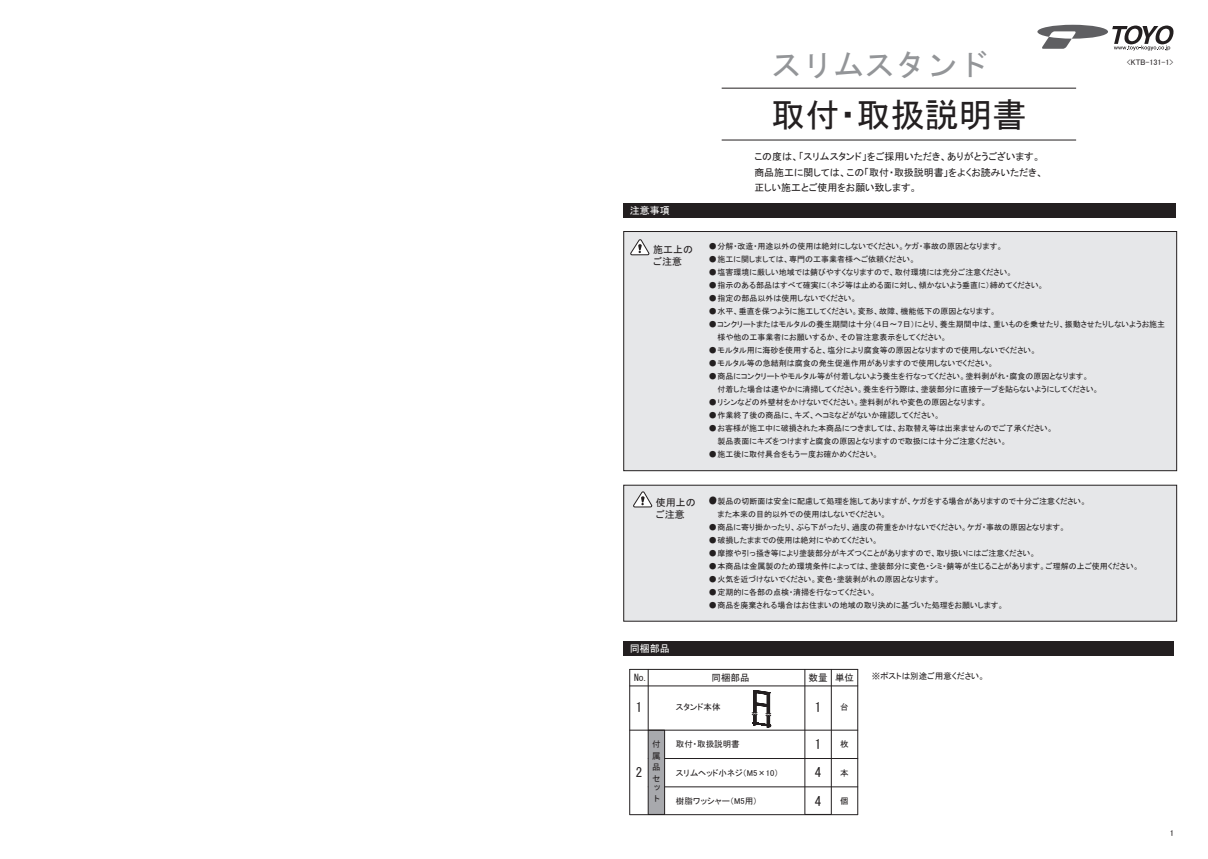
<style>
.page{position:relative;width:1208px;height:859px;background:#fff}
.page>*{position:absolute;margin:0;border:0;box-sizing:border-box;transform-origin:0 0}
.t1{font:34px "MS P Gothic";color:#231f20}
.t2{font:31px "MS Gothic";color:#939598}
.t3{font:13px "MS Gothic";color:#231f20}
.t4{font:10px/12px "MS P Gothic";color:#231f20}
.t5{font:10px "MS P Gothic";color:#fff}
.t6{font:9.9px/15.6px "MS P Gothic";color:#231f20}
.t7{font:9.5px "MS Gothic";color:#231f20}
.t8{font:8.5px/11.3px "MS P Gothic";color:#231f20;text-align:justify}
.t9{font:8px/13px "MS P Gothic";color:#231f20}
.s1{font-size:8.5px}
</style>
<div class="page">
<svg style="left:1037px;top:25px;width:137px;height:25px"></svg>
<hr style="left:721px;top:88px;width:355px;height:1px;background:#231f20">
<hr style="left:721px;top:140px;width:355px;height:1px;background:#231f20">
<div style="left:623px;top:203px;width:553px;height:14px;background:#231f20"></div>
<div style="left:623px;top:231px;width:554px;height:240px;background:#e6e7e9;border:1px solid #231f20"></div>
<svg style="left:630px;top:239px;width:19px;height:16px"></svg>
<div style="left:623px;top:485px;width:554px;height:137px;background:#e6e7e9"></div>
<svg style="left:633px;top:491px;width:19px;height:17px"></svg>
<hr style="left:648px;top:758px;width:209px;height:1px;background:#231f20">
<hr style="left:648px;top:787px;width:209px;height:1px;background:#231f20">
<div style="left:648px;top:730px;width:16px;height:84px;background:#a8a9ad"></div>
<div style="left:648px;top:730px;width:17px;height:85px;border:1px solid #231f20"></div>
<div style="left:623px;top:641px;width:550px;height:14px;background:#231f20"></div>
<hr style="left:630px;top:669px;width:227px;height:1px;background:#231f20">
<hr style="left:630px;top:814px;width:227px;height:1px;background:#231f20">
<hr style="left:630px;top:686px;width:227px;height:1px;background:#231f20">
<hr style="left:630px;top:730px;width:227px;height:1px;background:#231f20">
<hr style="left:629px;top:669px;width:1px;height:145px;background:#231f20">
<hr style="left:648px;top:669px;width:1px;height:61px;background:#231f20">
<hr style="left:857px;top:669px;width:1px;height:145px;background:#231f20">
<svg style="left:752px;top:690px;width:19px;height:38px"></svg>
<h2 class="t2" style="left:771px;top:49px;width:218px">スリムスタンド</h2>
<p class="t9" style="left:1127px;top:56px;width:48px">&lt;KTB-131-1&gt;</p>
<h1 class="t1" style="left:771px;top:98px;width:257px">取付・取扱説明書</h1>
<p class="t6" style="left:754px;top:149px;width:290px">この度は、「スリムスタンド」をご採用いただき、ありがとうございます。商品施工に関しては、この「取付・取扱説明書」をよくお読みいただき、正しい施工とご使用をお願い致します。</p>
<p class="t5" style="left:629px;top:205px;width:41px">注意事項</p>
<p class="t4" style="left:653px;top:244px;width:41px">施工上のご注意</p>
<p class="t9" style="left:709px;top:240px;width:295px">●分解・改造・用途以外の使用は絶対にしないでください。ケガ・事故の原因となります。</p>
<p class="t9" style="left:709px;top:253px;width:208px">●施工に関しましては、専門の工事業者様へご依頼ください。</p>
<p class="t9" style="left:709px;top:266px;width:305px">●塩害環境に厳しい地域では錆びやすくなりますので、取付環境には充分ご注意ください。</p>
<p class="t9" style="left:709px;top:279px;width:337px">●指示のある部品はすべて確実に（ネジ等は止める面に対し、傾かないよう垂直に）締めてください。</p>
<p class="t9" style="left:709px;top:292px;width:150px">●指定の部品以外は使用しないでください。</p>
<p class="t9" style="left:709px;top:305px;width:289px">●水平、垂直を保つように施工してください。変形、故障、機能低下の原因となります。</p>
<p class="t9" style="left:717px;top:318px;width:449px;text-indent:-9px">●コンクリートまたはモルタルの養生期間は十分（４日～７日）にとり、養生期間中は、重いものを乗せたり、振動させたりしないようお施主様や他の工事業者にお願いするか、その旨注意表示をしてください。</p>
<p class="t9" style="left:709px;top:344px;width:329px">●モルタル用に海砂を使用すると、塩分により腐食等の原因となりますので使用しないでください。</p>
<p class="t9" style="left:709px;top:357px;width:286px">●モルタル等の急結剤は腐食の発生促進作用がありますので使用しないでください。</p>
<p class="t9" style="left:717px;top:370px;width:383px;text-indent:-9px">●商品にコンクリートやモルタル等が付着しないよう養生を行なってください。塗料剥がれ・腐食の原因となります。<br>付着した場合は速やかに清掃してください。養生を行う際は、塗装部分に直接テープを貼らないようにしてください。</p>
<p class="t9" style="left:709px;top:396px;width:280px">●リシンなどの外壁材をかけないでください。塗料剥がれや変色の原因となります。</p>
<p class="t9" style="left:709px;top:409px;width:233px">●作業終了後の商品に、キズ、ヘコミなどがないか確認してください。</p>
<p class="t9" style="left:717px;top:422px;width:337px;text-indent:-9px">●お客様が施工中に破損された本商品につきましては、お取替え等は出来ませんのでご了承ください。製品表面にキズをつけますと腐食の原因となりますので取扱には十分ご注意ください。</p>
<p class="t9" style="left:709px;top:448px;width:171px">●施工後に取付具合をもう一度お確かめください。</p>
<p class="t4" style="left:656px;top:496px;width:41px">使用上のご注意</p>
<p class="t8" style="left:709px;top:495px;width:10px">●</p>
<p class="t9" style="left:709px;top:495px;width:379px">●製品の切断面は安全に配慮して処理を施してありますが、ケガをする場合がありますので十分ご注意ください。</p>
<p class="t9" style="left:709px;top:521px;width:358px">●商品に寄り掛かったり、ぶら下がったり、過度の荷重をかけないでください。ケガ・事故の原因となります。</p>
<p class="t9" style="left:709px;top:534px;width:171px">●破損したままでの使用は絶対にやめてください。</p>
<p class="t9" style="left:709px;top:547px;width:328px">●摩擦や引っ掻き等により塗装部分がキズつくことがありますので、取り扱いにはご注意ください。</p>
<p class="t9" style="left:709px;top:560px;width:432px">●本商品は金属製のため環境条件によっては、塗装部分に変色・シミ・錆等が生じることがあります。ご理解の上ご使用ください。</p>
<p class="t9" style="left:709px;top:573px;width:233px">●火気を近づけないでください。変色・塗装剥がれの原因となります。</p>
<p class="t9" style="left:709px;top:586px;width:169px">●定期的に各部の点検・清掃を行なってください。</p>
<p class="t9" style="left:709px;top:599px;width:297px">●商品を廃棄される場合はお住まいの地域の取り決めに基づいた処理をお願いします。</p>
<p class="t9" style="left:709px;top:508px;width:179px"><span class="s1">　</span>また本来の目的以外での使用はしないでください。</p>
<p class="t5" style="left:629px;top:643px;width:41px">同梱部品</p>
<p class="t7" style="left:634px;top:673px;width:16px">No.</p>
<h3 class="t3" style="left:636px;top:701px;width:8px">1</h3>
<h3 class="t3" style="left:636px;top:766px;width:8px">2</h3>
<p class="t8" style="left:652px;top:738px;width:9px">付属品セッ</p>
<p class="t8" style="left:652px;top:793px;width:9px">ト</p>
<p class="t7" style="left:711px;top:673px;width:39px">同梱部品</p>
<p class="t7" style="left:835px;top:673px;width:20px">単位</p>
<p class="t8" style="left:840px;top:702px;width:10px">台</p>
<p class="t7" style="left:808px;top:673px;width:20px">数量</p>
<h3 class="t3" style="left:815px;top:701px;width:8px">1</h3>
<p class="t8" style="left:676px;top:702px;width:46px">スタンド本体</p>
<p class="t8" style="left:676px;top:739px;width:65px">取付・取扱説明書</p>
<p class="t8" style="left:676px;top:767px;width:104px">スリムヘッド小ネジ（M5×10）</p>
<p class="t8" style="left:676px;top:795px;width:83px">樹脂ワッシャー（M5用）</p>
<h3 class="t3" style="left:815px;top:738px;width:8px">1</h3>
<p class="t8" style="left:840px;top:739px;width:10px">枚</p>
<h3 class="t3" style="left:815px;top:766px;width:8px">4</h3>
<p class="t8" style="left:840px;top:767px;width:10px">本</p>
<h3 class="t3" style="left:815px;top:794px;width:8px">4</h3>
<p class="t8" style="left:840px;top:795px;width:10px">個</p>
<p class="t8" style="left:872px;top:670px;width:114px">※ポストは別途ご用意ください。</p>
<p class="t8" style="left:1169px;top:827px;width:6px">1</p>
</div>
